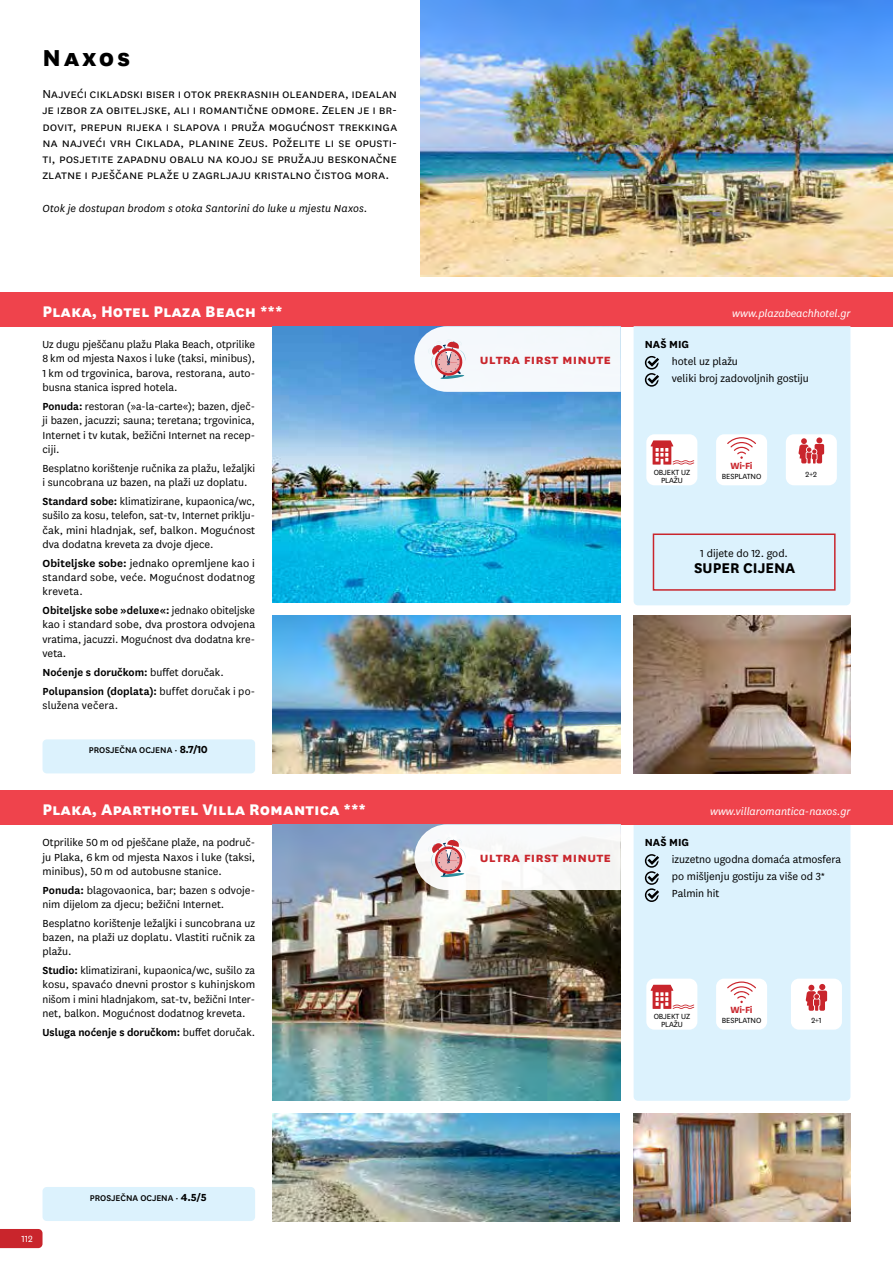
<style>
.page{position:relative;width:893px;height:1263px;background:#fff}
.page>*{position:absolute;margin:0;border:0;box-sizing:border-box;transform-origin:0 0}
.t1{font:800 27px "National";letter-spacing:.1em;color:#000}
.t2{font:800 18px "National";color:#fff}
.t3{font:700 16.5px "National";color:#000}
.t4{font:700 15px "National";letter-spacing:.01em;color:#c9252c}
.t5{font:13.5px/16.2px "National";color:#000;text-align:justify}
.t6{font:12px/14.4px "National";color:#000;text-align:justify}
.t7{font:600 12px/18.6px "National";color:#000}
.t8{font:italic 12px "National";letter-spacing:.01em;color:#000}
.t9{font:italic 12px "National";letter-spacing:-.005em;color:#fff}
.t10{font:700 12px "National";color:#000}
.t11{font:700 10.5px "National";letter-spacing:-.04em;color:#c9252c}
.t12{font:10.5px "National";color:#fff}
.t13{font:500 9.75px "National";color:#000}
.t14{font:8.7px/7.5px "National";letter-spacing:-.01em;color:#000;text-align:center}
.s1{font-weight:600}
.s2{font-weight:400}
.s3{font-weight:700;font-size:12px}
</style>
<div class="page">
<svg style="left:0;top:1229px;width:43px;height:19px"></svg>
<img style="left:634px;top:615px;width:216px;height:158px">
<div style="left:634px;top:824px;width:216px;height:277px;background:#dcf2fd"></div>
<div style="left:0;top:292px;width:893px;height:34px;background:#ef434c"></div>
<div style="left:0;top:790px;width:893px;height:34px;background:#ef434c"></div>
<div style="left:634px;top:326px;width:216px;height:279px;background:#dcf2fd"></div>
<img style="left:272px;top:326px;width:349px;height:277px">
<img style="left:272px;top:824px;width:349px;height:277px">
<div style="left:43px;top:739px;width:212px;height:34px;background:#dcf2fd;border-radius:4px"></div>
<div style="left:43px;top:1187px;width:212px;height:34px;background:#dcf2fd;border-radius:4px"></div>
<img style="left:272px;top:615px;width:349px;height:158px">
<img style="left:272px;top:1113px;width:347px;height:108px">
<img style="left:634px;top:1113px;width:216px;height:108px">
<div style="left:786px;top:434px;width:51px;height:51px;background:#fff;border-radius:8px"></div>
<svg style="left:798px;top:437px;width:26px;height:26px"></svg>
<div style="left:791px;top:978px;width:51px;height:52px;background:#fff;border-radius:8px"></div>
<svg style="left:806px;top:984px;width:21px;height:27px"></svg>
<img style="left:421px;top:0;width:472px;height:276px">
<div style="left:716px;top:434px;width:51px;height:51px;background:#fff;border-radius:8px"></div>
<svg style="left:727px;top:437px;width:29px;height:22px"></svg>
<div style="left:716px;top:978px;width:51px;height:52px;background:#fff;border-radius:8px"></div>
<svg style="left:727px;top:981px;width:29px;height:22px"></svg>
<div style="left:646px;top:434px;width:51px;height:51px;background:#fff;border-radius:8px"></div>
<svg style="left:651px;top:440px;width:43px;height:25px"></svg>
<div style="left:646px;top:978px;width:51px;height:52px;background:#fff;border-radius:8px"></div>
<svg style="left:651px;top:985px;width:43px;height:24px"></svg>
<svg style="left:414px;top:326px;width:207px;height:66px"></svg>
<svg style="left:414px;top:824px;width:207px;height:66px"></svg>
<div style="left:653px;top:533px;width:183px;height:58px;border:2px solid #c9252c"></div>
<svg style="left:645px;top:356px;width:14px;height:31px"></svg>
<svg style="left:645px;top:854px;width:14px;height:48px"></svg>
<h1 class="t1" style="left:43px;top:38px;width:89px">Naxos</h1>
<p class="t5" style="left:43px;top:85px;width:356px">Najveći cikladski biser i otok prekrasnih oleandera, idealan je izbor za obiteljske, ali i romantične odmore. Zelen je i br&shy;dovit, prepun rijeka i slapova i pruža mogućnost trekkinga na najveći vrh Ciklada, planine Zeus. Poželite li se opusti&shy;ti, posjetite zapadnu obalu na kojoj se pružaju beskonačne zlatne i pješčane plaže u zagrljaju kristalno čistog mora.</p>
<p class="t8" style="left:43px;top:200px;width:327px">Otok je dostupan brodom s otoka Santorini do luke u mjestu Naxos.</p>
<h2 class="t2" style="left:43px;top:298px;width:242px">Plaka, Hotel Plaza Beach ***</h2>
<p class="t9" style="left:732px;top:306px;width:120px">www.plazabeachhotel.gr</p>
<p class="t6" style="left:43px;top:336px;width:214px">Uz dugu pješčanu plažu Plaka Beach, otprilike 8 km od mjesta Naxos i luke (taksi, minibus), 1 km od trgovinica, barova, restorana, auto&shy;busna stanica ispred hotela.</p>
<p class="t6" style="left:43px;top:398px;width:214px"><span class="s1">Ponuda:</span> restoran (»a-la-carte«); bazen, dječ&shy;ji bazen, jacuzzi; sauna; teretana; trgovinica, Internet i tv kutak, bežični Internet na recep&shy;ciji.</p>
<p class="t6" style="left:43px;top:460px;width:214px">Besplatno korištenje ručnika za plažu, ležaljki i suncobrana uz bazen, na plaži uz doplatu.</p>
<p class="t6" style="left:43px;top:493px;width:214px"><span class="s1">Standard sobe:</span> klimatizirane, kupaonica/wc, sušilo za kosu, telefon, sat-tv, Internet priklju&shy;čak, mini hladnjak, sef, balkon. Mogućnost dva dodatna kreveta za dvoje djece.</p>
<p class="t6" style="left:43px;top:555px;width:214px"><span class="s1">Obiteljske sobe:</span> jednako opremljene kao i standard sobe, veće. Mogućnost dodatnog kreveta.</p>
<p class="t6" style="left:43px;top:603px;width:214px"><span class="s1">Obiteljske sobe »deluxe«:</span> jednako obiteljske kao i standard sobe, dva prostora odvojena vratima, jacuzzi. Mogućnost dva dodatna kre&shy;veta.</p>
<p class="t7" style="left:43px;top:662px;width:214px">Noćenje s doručkom: <span class="s2">buffet doručak.<br></span>Polupansion (doplata): <span class="s2">buffet doručak i po-</span></p>
<p class="t6" style="left:43px;top:697px;width:77px">služena večera.</p>
<p class="t13" style="left:89px;top:743px;width:120px">PROSJEČNA OCJENA <span class="s2">•</span> <span class="s3">8.7/10</span></p>
<p class="t4" style="left:480px;top:348px;width:133px">ultra first minute</p>
<p class="t10" style="left:645px;top:336px;width:46px">NAŠ MIG</p>
<p class="t6" style="left:672px;top:352px;width:139px;line-height:17.1px">hotel uz plažu<br>veliki broj zadovoljnih gostiju</p>
<p class="t14" style="left:654px;top:468px;width:38px">OBJEKT UZ<br>PLAŽU</p>
<p class="t11" style="left:731px;top:458px;width:24px">Wi-Fi</p>
<p class="t14" style="left:722px;top:472px;width:41px">BESPLATNO</p>
<p class="t14" style="left:806px;top:470px;width:13px">2+2</p>
<p class="t6" style="left:700px;top:545px;width:89px">1 dijete do 12. god.</p>
<h3 class="t3" style="left:694px;top:556px;width:103px">SUPER CIJENA</h3>
<h2 class="t2" style="left:43px;top:797px;width:325px">Plaka, Aparthotel Villa Romantica ***</h2>
<p class="t9" style="left:710px;top:804px;width:142px">www.villaromantica-naxos.gr</p>
<p class="t6" style="left:43px;top:835px;width:214px">Otprilike 50 m od pješčane plaže, na područ&shy;ju Plaka, 6 km od mjesta Naxos i luke (taksi, minibus), 50 m od autobusne stanice.</p>
<p class="t6" style="left:43px;top:882px;width:214px"><span class="s1">Ponuda:</span> blagovaonica, bar; bazen s odvoje&shy;nim dijelom za djecu; bežični Internet.</p>
<p class="t6" style="left:43px;top:915px;width:214px">Besplatno korištenje ležaljki i suncobrana uz bazen, na plaži uz doplatu. Vlastiti ručnik za plažu.</p>
<p class="t6" style="left:43px;top:963px;width:214px"><span class="s1">Studio:</span> klimatizirani, kupaonica/wc, sušilo za kosu, spavaćo dnevni prostor s kuhinjskom nišom i mini hladnjakom, sat-tv, bežični Inter&shy;net, balkon. Mogućnost dodatnog kreveta.</p>
<p class="t7" style="left:43px;top:1022px;width:214px">Usluga noćenje s doručkom: <span class="s2">buffet doručak.</span></p>
<p class="t4" style="left:480px;top:847px;width:133px">ultra first minute</p>
<p class="t10" style="left:645px;top:834px;width:46px">NAŠ MIG</p>
<p class="t6" style="left:672px;top:850px;width:171px;line-height:17.1px;text-align:left">izuzetno ugodna domaća atmosfera po mišljenju gostiju za više od 3*<br>Palmin hit</p>
<p class="t14" style="left:654px;top:1013px;width:38px">OBJEKT UZ<br>PLAŽU</p>
<p class="t11" style="left:731px;top:1002px;width:24px">Wi-Fi</p>
<p class="t14" style="left:722px;top:1016px;width:41px">BESPLATNO</p>
<p class="t14" style="left:811px;top:1016px;width:12px">2+1</p>
<p class="t12" style="left:21px;top:1232px;width:13px">112</p>
<p class="t13" style="left:90px;top:1191px;width:118px">PROSJEČNA OCJENA <span class="s2">•</span> <span class="s3">4.5/5</span></p>
</div>
